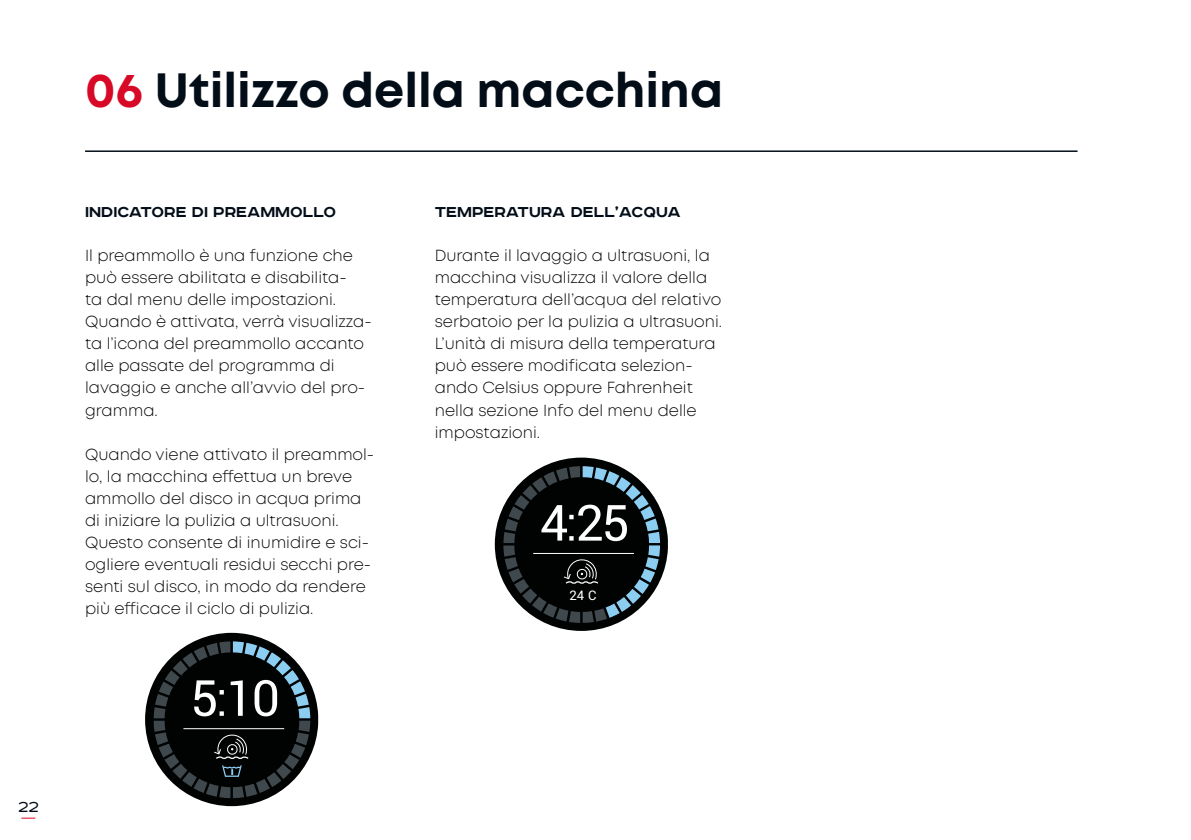
<style>
.page{position:relative;width:1191px;height:840px;background:#fff}
.page>*{position:absolute;margin:0;border:0;box-sizing:border-box;transform-origin:0 0}
.t1{font:55.4px "Yantramanav";color:#fff}
.t2{font:700 48px "Mont";color:#030d18}
.t3{font:700 18px "Road Radio";color:#030d18}
.t4{font:300 18px "Road Radio";color:#030d18}
.t5{font:300 16px/22px "Mont";color:#000}
.t6{font:14.6px "Yantramanav";color:#fff}
.s1{color:#d70926}
</style>
<div class="page">
<svg style="left:21px;top:817px;width:14px;height:1px"></svg>
<hr style="left:85px;top:150px;width:992px;height:2px;background:#030d18">
<div style="left:145px;top:632px;width:173px;height:173px;background:#010202;border-radius:85px"></div>
<svg style="left:154px;top:641px;width:156px;height:156px"></svg>
<div style="left:495px;top:457px;width:173px;height:173px;background:#010202;border-radius:85px"></div>
<svg style="left:503px;top:466px;width:157px;height:156px"></svg>
<p class="t4" style="left:18px;top:796px;width:22px">22</p>
<h2 class="t2" style="left:85px;top:59px;width:639px"><span class="s1">06</span> Utilizzo della macchina</h2>
<p class="t3" style="left:85px;top:202px;width:253px">Indicatore di preammollo</p>
<p class="t5" style="left:85px;top:245px;width:288px">Il preammollo è una funzione che può essere abilitata e disabilita-<br>ta dal menu delle impostazioni.<br>Quando è attivata, verrà visualizza&shy;ta l’icona del preammollo accanto alle passate del programma di lavaggio e anche all’avvio del pro&shy;gramma.</p>
<p class="t5" style="left:85px;top:443px;width:291px">Quando viene attivato il preammol&shy;lo, la macchina effettua un breve ammollo del disco in acqua prima di iniziare la pulizia a ultrasuoni.<br>Questo consente di inumidire e sci&shy;ogliere eventuali residui secchi pre&shy;senti sul disco, in modo da rendere più efficace il ciclo di pulizia.</p>
<h1 class="t1" style="left:190px;top:663px;width:91px">5:10</h1>
<p class="t3" style="left:435px;top:202px;width:247px">Temperatura dell’acqua</p>
<p class="t5" style="left:435px;top:245px;width:289px">Durante il lavaggio a ultrasuoni, la macchina visualizza il valore della temperatura dell’acqua del relativo serbatoio per la pulizia a ultrasuoni.<br>L’unità di misura della temperatura può essere modificata selezion&shy;ando Celsius oppure Fahrenheit nella sezione Info del menu delle impostazioni.</p>
<h1 class="t1" style="left:540px;top:488px;width:91px">4:25</h1>
<p class="t6" style="left:569px;top:586px;width:28px">24 C</p>
</div>
